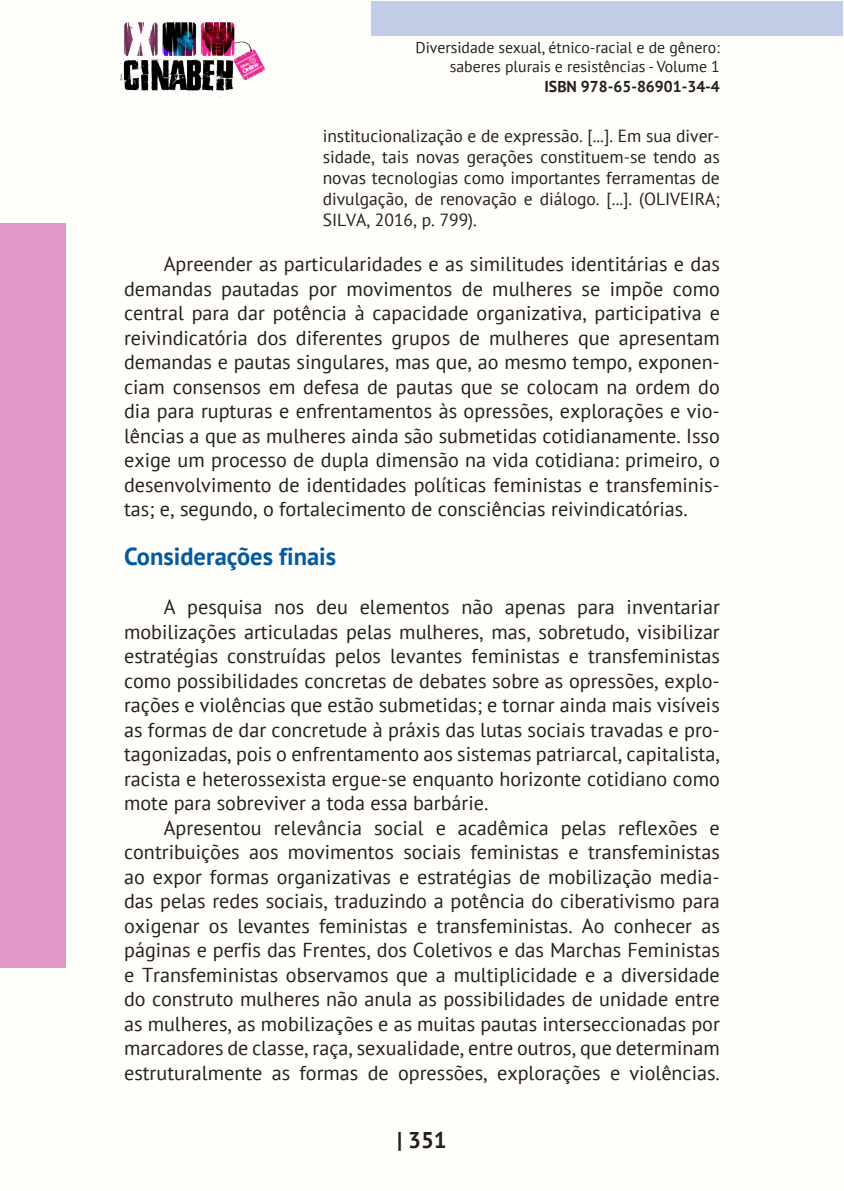
<style>
.page{position:relative;width:844px;height:1191px;background:#fff}
.page>*{position:absolute;margin:0;border:0;box-sizing:border-box;transform-origin:0 0}
._9_SUBTÍTULOS{font:700 24.5px "PT Sans";color:#015b9e}
.t1{font:700 22.75px "PT Sans";color:#231f20}
._8_CORPO{font:20.12px/24.5px "PT Sans";color:#231f20;text-align:justify}
._10_CITACAO{font:17.5px/21px "PT Sans";color:#231f20;text-align:justify}
.t2{font:15.75px/18.9px "PT Sans";color:#231f20;text-align:right}
.t3{font:700 15.75px "PT Sans";color:#231f20}
</style>
<div class="page">
<div style="left:0;top:0;width:843px;height:1191px;background:#fffefa"></div>
<div style="left:371px;top:1px;width:471px;height:35px;background:#c2cde7"></div>
<div style="left:0;top:223px;width:65px;height:744px;background:#e198c7"></div>
<img style="left:120px;top:22px;width:144px;height:75px">
<p class="t2" style="left:415px;top:38px;width:306px">Diversidade sexual, étnico-racial e de gênero: saberes plurais e resistências - Volume 1</p>
<p class="t3" style="left:544px;top:76px;width:177px">ISBN 978-65-86901-34-4</p>
<p class="_10_CITACAO" style="left:322px;top:125px;width:398px">institucionalização e de expressão. [...]. Em sua diver&shy;sidade, tais novas gerações constituem-se tendo as novas tecnologias como importantes ferramentas de divulgação, de renovação e diálogo. [...]. (OLIVEIRA; SILVA, 2016, p. 799).</p>
<p class="_8_CORPO" style="left:124px;top:251px;width:597px;text-indent:40px">Apreender as particularidades e as similitudes identitárias e das demandas pautadas por movimentos de mulheres se impõe como central para dar potência à capacidade organizativa, participativa e reivindicatória dos diferentes grupos de mulheres que apresentam demandas e pautas singulares, mas que, ao mesmo tempo, exponen&shy;ciam consensos em defesa de pautas que se colocam na ordem do dia para rupturas e enfrentamentos às opressões, explorações e vio&shy;lências a que as mulheres ainda são submetidas cotidianamente. Isso exige um processo de dupla dimensão na vida cotidiana: primeiro, o desenvolvimento de identidades políticas feministas e transfeminis&shy;tas; e, segundo, o fortalecimento de consciências reivindicatórias.</p>
<p class="_9_SUBTÍTULOS" style="left:124px;top:540px;width:213px">Considerações finais</p>
<p class="_8_CORPO" style="left:124px;top:594px;width:597px;text-indent:40px">A pesquisa nos deu elementos não apenas para inventariar mobilizações articuladas pelas mulheres, mas, sobretudo, visibilizar estratégias construídas pelos levantes feministas e transfeministas como possibilidades concretas de debates sobre as opressões, explo&shy;rações e violências que estão submetidas; e tornar ainda mais visíveis as formas de dar concretude à práxis das lutas sociais travadas e pro&shy;tagonizadas, pois o enfrentamento aos sistemas patriarcal, capitalista, racista e heterossexista ergue-se enquanto horizonte cotidiano como mote para sobreviver a toda essa barbárie.</p>
<p class="_8_CORPO" style="left:124px;top:815px;width:597px;text-indent:40px">Apresentou relevância social e acadêmica pelas reflexões e contribuições aos movimentos sociais feministas e transfeministas ao expor formas organizativas e estratégias de mobilização media&shy;das pelas redes sociais, traduzindo a potência do ciberativismo para oxigenar os levantes feministas e transfeministas. Ao conhecer as páginas e perfis das Frentes, dos Coletivos e das Marchas Feministas e Transfeministas observamos que a multiplicidade e a diversidade do construto mulheres não anula as possibilidades de unidade entre as mulheres, as mobilizações e as muitas pautas interseccionadas por marcadores de classe, raça, sexualidade, entre outros, que determinam estruturalmente as formas de opressões, explorações e violências.</p>
<p class="t1" style="left:397px;top:1125px;width:51px">| 351</p>
</div>
